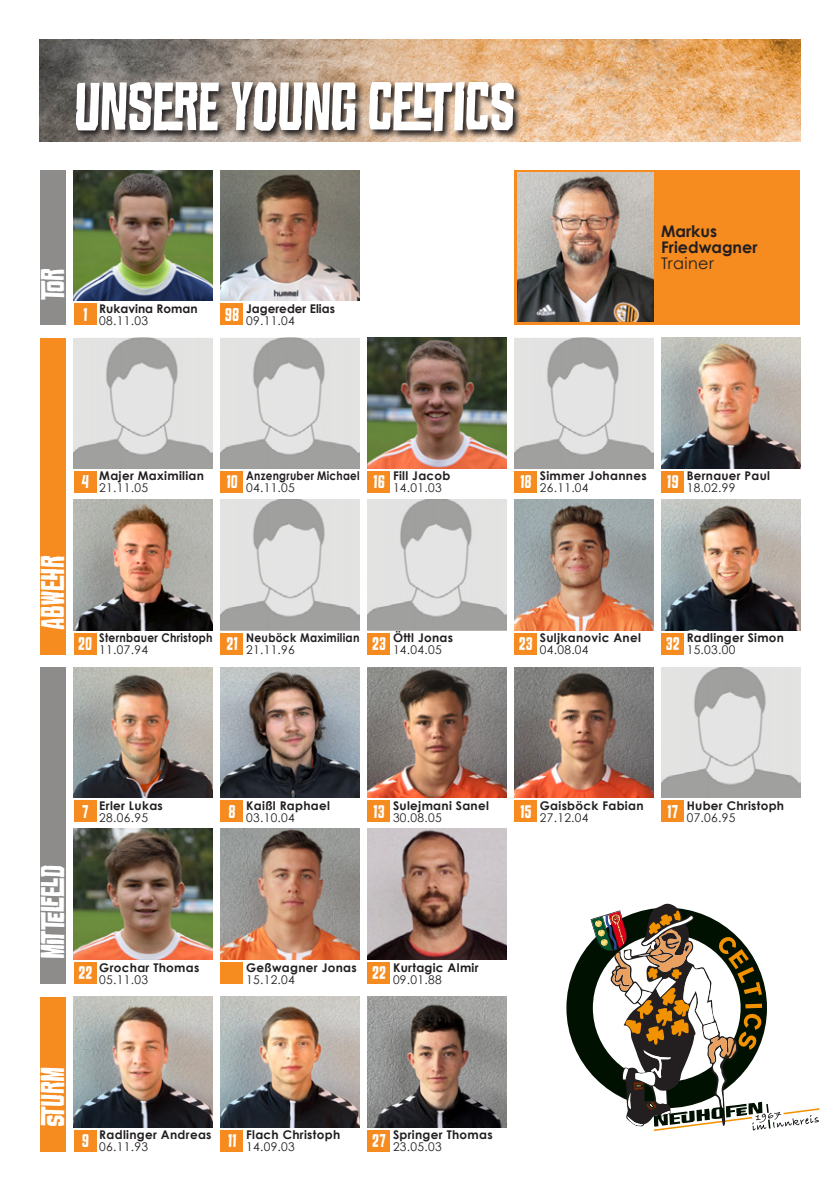
<style>
.page{position:relative;width:840px;height:1191px;background:#fff}
.page>*{position:absolute;margin:0;border:0;box-sizing:border-box;transform-origin:0 0}
.t1{font:75px "Croteau";color:#fff}
.t2{font:36px "Croteau";color:#fff}
.t3{font:20px "Croteau";letter-spacing:.025em;color:#fff}
.t4{font:700 16px/16px "Century Gothic";color:#231f20}
.t5{font:16px "Century Gothic";letter-spacing:.025em;color:#231f20}
.t6{font:700 12px "Century Gothic";letter-spacing:.025em;color:#231f20}
.t7{font:12px "Century Gothic";letter-spacing:.025em;color:#231f20}
.t8{font:700 12px "Century Gothic";color:#231f20}
.t9{font:700 12px "Century Gothic";letter-spacing:.025em;color:#231f20;scale:.89 1}
.t10{font:700 12px "Century Gothic";letter-spacing:.025em;color:#231f20;scale:.87 1}
.t11{font:700 12px "Century Gothic";letter-spacing:.025em;color:#231f20;scale:.9 1}
</style>
<div class="page">
<div style="left:514px;top:170px;width:285px;height:155px;background:#f68b1f"></div>
<div style="left:40px;top:170px;width:25px;height:155px;background:#8e8c8a"></div>
<img style="left:74px;top:170px;width:139px;height:130px">
<img style="left:220px;top:170px;width:139px;height:130px">
<img style="left:517px;top:173px;width:136px;height:149px">
<div style="left:74px;top:304px;width:22px;height:21px;background:#f68b1f"></div>
<div style="left:220px;top:304px;width:23px;height:21px;background:#f68b1f"></div>
<div style="left:40px;top:996px;width:25px;height:155px;background:#f68b1f"></div>
<img style="left:74px;top:996px;width:139px;height:131px">
<img style="left:220px;top:996px;width:139px;height:131px">
<img style="left:367px;top:996px;width:139px;height:131px">
<div style="left:74px;top:1130px;width:22px;height:21px;background:#f68b1f"></div>
<div style="left:220px;top:1130px;width:23px;height:21px;background:#f68b1f"></div>
<div style="left:367px;top:1130px;width:23px;height:21px;background:#f68b1f"></div>
<div style="left:40px;top:338px;width:25px;height:316px;background:#f68b1f"></div>
<img style="left:74px;top:499px;width:139px;height:131px">
<img style="left:220px;top:338px;width:139px;height:130px">
<img style="left:74px;top:338px;width:139px;height:130px">
<img style="left:220px;top:499px;width:139px;height:131px">
<img style="left:367px;top:338px;width:139px;height:130px">
<img style="left:367px;top:499px;width:139px;height:131px">
<img style="left:514px;top:338px;width:139px;height:130px">
<img style="left:514px;top:499px;width:139px;height:131px">
<img style="left:661px;top:338px;width:138px;height:130px">
<img style="left:661px;top:499px;width:138px;height:131px">
<div style="left:74px;top:471px;width:22px;height:21px;background:#f68b1f"></div>
<div style="left:74px;top:633px;width:22px;height:21px;background:#f68b1f"></div>
<div style="left:220px;top:471px;width:23px;height:21px;background:#f68b1f"></div>
<div style="left:220px;top:633px;width:23px;height:21px;background:#f68b1f"></div>
<div style="left:367px;top:471px;width:23px;height:21px;background:#f68b1f"></div>
<div style="left:367px;top:633px;width:23px;height:21px;background:#f68b1f"></div>
<div style="left:514px;top:471px;width:22px;height:21px;background:#f68b1f"></div>
<div style="left:514px;top:633px;width:22px;height:21px;background:#f68b1f"></div>
<div style="left:660px;top:471px;width:23px;height:21px;background:#f68b1f"></div>
<div style="left:660px;top:633px;width:23px;height:21px;background:#f68b1f"></div>
<div style="left:40px;top:667px;width:25px;height:316px;background:#8e8c8a"></div>
<img style="left:74px;top:667px;width:139px;height:130px">
<img style="left:74px;top:829px;width:139px;height:130px">
<img style="left:220px;top:667px;width:139px;height:130px">
<img style="left:220px;top:829px;width:139px;height:130px">
<img style="left:367px;top:667px;width:139px;height:130px">
<img style="left:367px;top:829px;width:139px;height:130px">
<img style="left:514px;top:667px;width:139px;height:130px">
<img style="left:661px;top:667px;width:138px;height:130px">
<div style="left:74px;top:801px;width:22px;height:21px;background:#f68b1f"></div>
<div style="left:74px;top:962px;width:22px;height:21px;background:#f68b1f"></div>
<div style="left:220px;top:801px;width:23px;height:21px;background:#f68b1f"></div>
<div style="left:220px;top:962px;width:23px;height:21px;background:#f68b1f"></div>
<div style="left:367px;top:801px;width:23px;height:21px;background:#f68b1f"></div>
<div style="left:367px;top:962px;width:23px;height:21px;background:#f68b1f"></div>
<div style="left:514px;top:801px;width:22px;height:21px;background:#f68b1f"></div>
<div style="left:660px;top:801px;width:23px;height:21px;background:#f68b1f"></div>
<svg style="left:566px;top:903px;width:254px;height:228px"></svg>
<img style="left:40px;top:40px;width:759px;height:102px">
<svg style="left:74px;top:80px;width:448px;height:60px;background:#73655b"></svg>
<h1 class="t1" style="left:74px;top:75px;width:442px">UNSERE YOUNG CELTICS</h1>
<h2 class="t2" style="left:37px;top:300px;width:34px;rotate:-90deg">TOR</h2>
<p class="t8" style="left:99px;top:301px;width:100px">Rukavina Roman</p>
<p class="t7" style="left:99px;top:313px;width:50px">08.11.03</p>
<p class="t8" style="left:246px;top:301px;width:90px">Jagereder Elias</p>
<p class="t7" style="left:246px;top:313px;width:50px">09.11.04</p>
<h3 class="t3" style="left:83px;top:306px;width:6px">1</h3>
<h3 class="t3" style="left:225px;top:306px;width:16px">98</h3>
<h3 class="t4" style="left:660px;top:223px;width:98px">Markus<br>Friedwagner</h3>
<h3 class="t5" style="left:660px;top:254px;width:54px">Trainer</h3>
<h3 class="t3" style="left:81px;top:473px;width:9px">4</h3>
<p class="t6" style="left:99px;top:468px;width:106px">Majer Maximilian</p>
<p class="t7" style="left:99px;top:481px;width:50px">21.11.05</p>
<h3 class="t3" style="left:226px;top:473px;width:13px">10</h3>
<p class="t10" style="left:246px;top:468px;width:132px">Anzengruber Michael</p>
<p class="t7" style="left:246px;top:481px;width:50px">04.11.05</p>
<h3 class="t3" style="left:373px;top:473px;width:13px">16</h3>
<p class="t6" style="left:393px;top:468px;width:59px">Fill Jacob</p>
<p class="t7" style="left:393px;top:481px;width:50px">14.01.03</p>
<h2 class="t2" style="left:37px;top:630px;width:75px;rotate:-90deg">ABWEHR</h2>
<p class="t9" style="left:99px;top:630px;width:129px">Sternbauer Christoph</p>
<p class="t7" style="left:99px;top:642px;width:50px">11.07.94</p>
<h3 class="t3" style="left:78px;top:635px;width:15px">20</h3>
<h3 class="t3" style="left:226px;top:635px;width:13px">21</h3>
<p class="t11" style="left:246px;top:630px;width:127px">Neuböck Maximilian</p>
<p class="t7" style="left:246px;top:642px;width:50px">21.11.96</p>
<h3 class="t3" style="left:372px;top:635px;width:15px">23</h3>
<p class="t6" style="left:393px;top:630px;width:62px">Öttl Jonas</p>
<p class="t7" style="left:393px;top:642px;width:50px">14.04.05</p>
<h3 class="t3" style="left:519px;top:473px;width:13px">18</h3>
<p class="t6" style="left:539px;top:468px;width:108px">Simmer Johannes</p>
<p class="t7" style="left:539px;top:481px;width:50px">26.11.04</p>
<h3 class="t3" style="left:666px;top:473px;width:13px">19</h3>
<p class="t6" style="left:686px;top:468px;width:85px">Bernauer Paul</p>
<p class="t7" style="left:686px;top:481px;width:50px">18.02.99</p>
<p class="t6" style="left:539px;top:630px;width:102px">Suljkanovic Anel</p>
<p class="t7" style="left:539px;top:642px;width:50px">04.08.04</p>
<h3 class="t3" style="left:518px;top:635px;width:15px">23</h3>
<h3 class="t3" style="left:665px;top:635px;width:15px">32</h3>
<p class="t6" style="left:686px;top:630px;width:99px">Radlinger Simon</p>
<p class="t7" style="left:686px;top:642px;width:50px">15.03.00</p>
<h3 class="t3" style="left:82px;top:803px;width:8px">7</h3>
<p class="t6" style="left:99px;top:798px;width:65px">Erler Lukas</p>
<p class="t7" style="left:99px;top:810px;width:50px">28.06.95</p>
<h2 class="t2" style="left:37px;top:959px;width:95px;rotate:-90deg">MITTELFELD</h2>
<p class="t6" style="left:99px;top:959px;width:101px">Grochar Thomas</p>
<p class="t7" style="left:99px;top:972px;width:50px">05.11.03</p>
<h3 class="t3" style="left:78px;top:964px;width:15px">22</h3>
<p class="t6" style="left:246px;top:798px;width:85px">Kaißl Raphael</p>
<p class="t7" style="left:246px;top:810px;width:50px">03.10.04</p>
<h3 class="t3" style="left:228px;top:803px;width:8px">8</h3>
<h3 class="t3" style="left:373px;top:803px;width:13px">13</h3>
<p class="t6" style="left:393px;top:798px;width:97px">Sulejmani Sanel</p>
<p class="t7" style="left:393px;top:810px;width:50px">30.08.05</p>
<p class="t6" style="left:246px;top:959px;width:112px">Geßwagner Jonas</p>
<p class="t7" style="left:246px;top:972px;width:50px">15.12.04</p>
<p class="t6" style="left:393px;top:959px;width:87px">Kurtagic Almir</p>
<p class="t7" style="left:393px;top:972px;width:50px">09.01.88</p>
<h3 class="t3" style="left:372px;top:964px;width:15px">22</h3>
<p class="t6" style="left:539px;top:798px;width:105px">Gaisböck Fabian</p>
<p class="t7" style="left:539px;top:810px;width:50px">27.12.04</p>
<h3 class="t3" style="left:520px;top:803px;width:13px">15</h3>
<h3 class="t3" style="left:666px;top:803px;width:12px">17</h3>
<p class="t6" style="left:686px;top:798px;width:99px">Huber Christoph</p>
<p class="t7" style="left:686px;top:810px;width:50px">07.06.95</p>
<h2 class="t2" style="left:37px;top:1127px;width:61px;rotate:-90deg">STURM</h2>
<p class="t6" style="left:99px;top:1127px;width:114px">Radlinger Andreas</p>
<p class="t7" style="left:99px;top:1139px;width:50px">06.11.93</p>
<p class="t6" style="left:246px;top:1127px;width:95px">Flach Christoph</p>
<p class="t7" style="left:246px;top:1139px;width:50px">14.09.03</p>
<p class="t6" style="left:393px;top:1127px;width:101px">Springer Thomas</p>
<p class="t7" style="left:393px;top:1139px;width:50px">23.05.03</p>
<h3 class="t3" style="left:82px;top:1132px;width:8px">9</h3>
<h3 class="t3" style="left:227px;top:1132px;width:10px">11</h3>
<h3 class="t3" style="left:372px;top:1132px;width:15px">27</h3>
</div>
